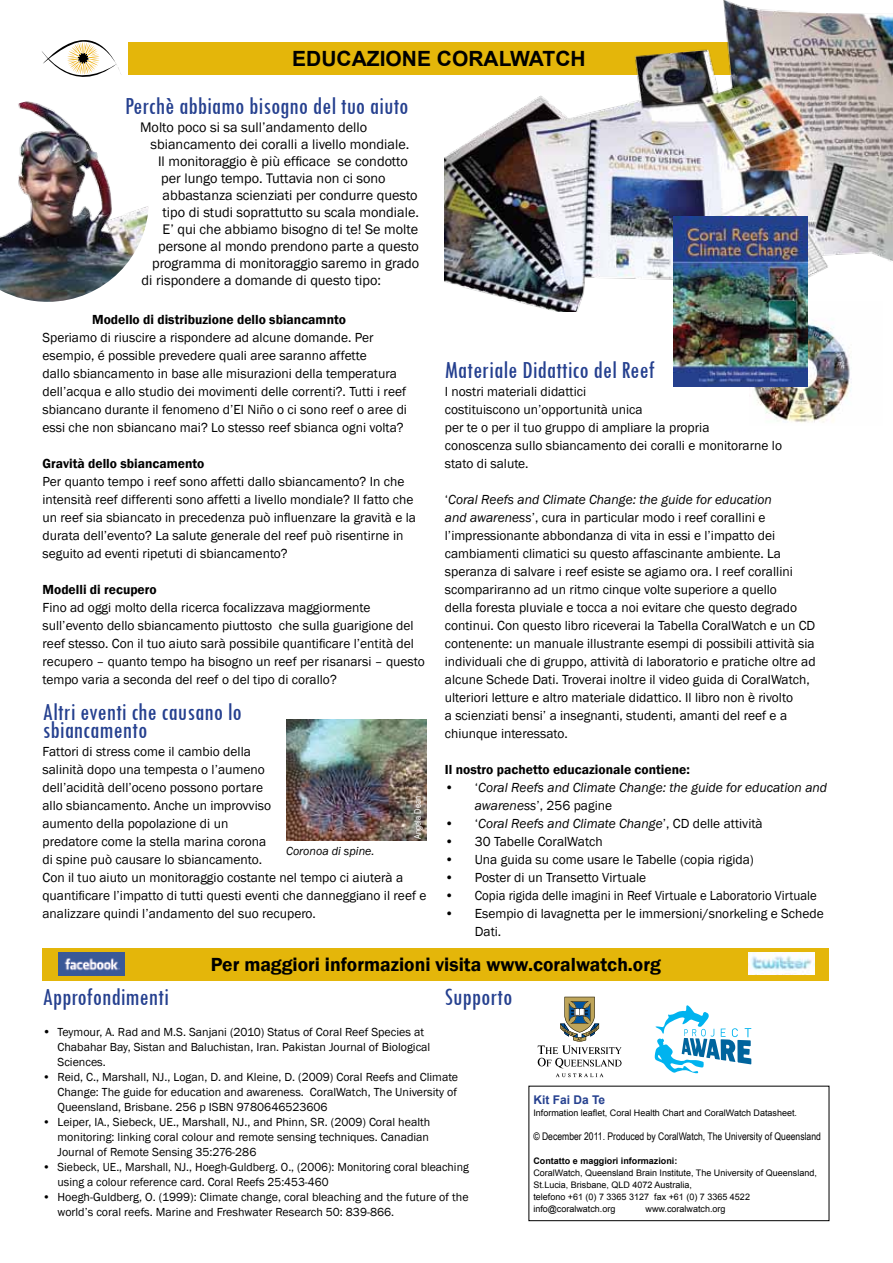
<style>
.page{position:relative;width:893px;height:1263px;background:#fff}
.page>*{position:absolute;margin:0;border:0;box-sizing:border-box;transform-origin:0 0}
.t1{font:condensed 25.5px/18px "Tw Cen";color:#25408f}
.t2{font:700 21px "Arial";color:#000}
.t3{font:600 19.5px "Franklin Gothic";color:#000}
.t4{font:14.25px "Franklin Gothic";color:#000}
.t5{font:13.5px/18px "Franklin Gothic";color:#000}
.t6{font:italic 13.5px/18px "Franklin Gothic";color:#000}
.t7{font:600 13.5px "Franklin Gothic";color:#000}
.t8{font:12px/15px "Franklin Gothic";color:#000}
.t9{font:italic 12px "Franklin Gothic";color:#000}
.t10{font:700 12px "Arial";color:#25408f}
.t11{font:10.5px "Arial Narrow";color:#000}
.t12{font:9px/12px "Arial";color:#000}
.t13{font:700 9px "Arial";color:#000}
.t14{font:9px "Arial Narrow";color:#fff}
.s1{font-style:italic}
.s2{font-style:normal}
.s3{font-size:12.75px}
</style>
<div class="page">
<img style="left:750px;top:311px;width:102px;height:112px">
<svg style="left:538px;top:997px;width:84px;height:80px"></svg>
<svg style="left:655px;top:1005px;width:96px;height:68px"></svg>
<svg style="left:42px;top:40px;width:79px;height:37px"></svg>
<div style="left:129px;top:43px;width:700px;height:32px;background:#e4b60a"></div>
<img style="left:445px;top:0;width:448px;height:311px">
<img style="left:673px;top:217px;width:134px;height:169px">
<img style="left:0;top:101px;width:149px;height:201px">
<div style="left:529px;top:1086px;width:300px;height:135px;border:1px solid #000"></div>
<img style="left:287px;top:720px;width:140px;height:120px">
<div style="left:43px;top:948px;width:786px;height:32px;background:#e4b60a"></div>
<img style="left:58px;top:952px;width:66px;height:23px">
<img style="left:748px;top:952px;width:66px;height:23px">
<h2 class="t2" style="left:292px;top:45px;width:295px">EDUCAZIONE CORALWATCH</h2>
<h1 class="t1" style="left:125px;top:97px;width:285px">Perchè abbiamo bisogno del tuo aiuto</h1>
<p class="t4" style="left:140px;top:118px;width:228px">Molto poco si sa sull’andamento dello</p>
<p class="t4" style="left:151px;top:135px;width:260px">sbiancamento dei coralli a livello mondiale.</p>
<p class="t4" style="left:158px;top:152px;width:251px">Il monitoraggio è più efficace se condotto</p>
<p class="t4" style="left:161px;top:169px;width:226px">per lungo tempo. Tuttavia non ci sono</p>
<p class="t4" style="left:163px;top:186px;width:257px">abbastanza scienziati per condurre questo</p>
<p class="t4" style="left:163px;top:203px;width:258px">tipo di studi soprattutto su scala mondiale.</p>
<p class="t4" style="left:163px;top:221px;width:257px">E’ qui che abbiamo bisogno di te! Se molte</p>
<p class="t4" style="left:158px;top:238px;width:262px">persone al mondo prendono parte a questo</p>
<p class="t4" style="left:152px;top:255px;width:269px">programma di monitoraggio saremo in grado</p>
<p class="t4" style="left:142px;top:272px;width:241px">di rispondere a domande di questo tipo:</p>
<p class="t7" style="left:92px;top:311px;width:255px">Modello di distribuzione dello sbiancamnto</p>
<p class="t5" style="left:43px;top:329px;width:366px">Speriamo di riuscire a rispondere ad alcune domande. Per esempio, é possible prevedere quali aree saranno affette<br>dallo sbiancamento in base alle misurazioni della temperatura dell’acqua e allo studio dei movimenti delle correnti?. Tutti i reef sbiancano durante il fenomeno d’El Niño o ci sono reef o aree di essi che non sbiancano mai? Lo stesso reef sbianca ogni volta?</p>
<p class="t7" style="left:43px;top:455px;width:163px">Gravità dello sbiancamento</p>
<p class="t5" style="left:43px;top:473px;width:375px">Per quanto tempo i reef sono affetti dallo sbiancamento? In che intensità reef differenti sono affetti a livello mondiale? Il fatto che un reef sia sbiancato in precedenza può influenzare la gravità e la durata dell’evento? La salute generale del reef può risentirne in seguito ad eventi ripetuti di sbiancamento?</p>
<p class="t7" style="left:43px;top:581px;width:116px">Modelli di recupero</p>
<p class="t5" style="left:43px;top:599px;width:384px">Fino ad oggi molto della ricerca focalizzava maggiormente sull’evento dello sbiancamento piuttosto che sulla guarigione del reef stesso. Con il tuo aiuto sarà possibile quantificare l’entità del recupero – quanto tempo ha bisogno un reef per risanarsi – questo tempo varia a seconda del reef o del tipo di corallo?</p>
<h1 class="t1" style="left:43px;top:702px;width:201px">Altri eventi che causano lo sbiancamento</h1>
<p class="t5" style="left:43px;top:743px;width:385px">Fattori di stress come il cambio della<br>salinità dopo una tempesta o l’aumeno<br>dell’acidità dell’oceno possono portare<br>allo sbiancamento. Anche un improvviso<br>aumento della popolazione di un<br>predatore come la stella marina corona<br>di spine può causare lo sbiancamento.<br>Con il tuo aiuto un monitoraggio costante nel tempo ci aiuterà a quantificare l’impatto di tutti questi eventi che danneggiano il reef e analizzare quindi l’andamento del suo recupero.</p>
<p class="t14" style="left:411px;top:839px;width:44px;rotate:-90deg">Angela Dean</p>
<p class="t9" style="left:286px;top:843px;width:90px">Coronoa di spine.</p>
<h1 class="t1" style="left:445px;top:360px;width:211px">Materiale Didattico del Reef</h1>
<p class="t5" style="left:445px;top:383px;width:339px">I nostri materiali didattici<br>costituiscono un’opportunità unica<br>per te o per il tuo gruppo di ampliare la propria<br>conoscenza sullo sbiancamento dei coralli e monitorarne lo stato di salute.</p>
<p class="t5" style="left:445px;top:491px;width:372px">‘<span class="s1">Coral Reefs and Climate Change: the guide for education<br>and awareness</span>’, cura in particular modo i reef corallini e l’impressionante abbondanza di vita in essi e l’impatto dei cambiamenti climatici su questo affascinante ambiente. La speranza di salvare i reef esiste se agiamo ora. I reef corallini scompariranno ad un ritmo cinque volte superiore a quello<br>della foresta pluviale e tocca a noi evitare che questo degrado continui. Con questo libro riceverai la Tabella CoralWatch e un CD contenente: un manuale illustrante esempi di possibili attività sia individuali che di gruppo, attività di laboratorio e pratiche oltre ad alcune Schede Dati. Troverai inoltre il video guida di CoralWatch, ulteriori letture e altro materiale didattico. Il libro non è rivolto<br>a scienziati bensi’ a insegnanti, studenti, amanti del reef e a chiunque interessato.</p>
<p class="t7" style="left:445px;top:761px;width:246px">Il nostro pachetto educazionale contiene:</p>
<p class="t6" style="left:475px;top:779px;width:354px;text-indent:-30px"><span class="s2">• ‘</span>Coral Reefs and Climate Change: the guide for education and awareness<span class="s2">’, 256 pagine</span></p>
<p class="t6" style="left:445px;top:815px;width:319px"><span class="s2">• ‘</span>Coral Reefs and Climate Change<span class="s2">’, CD delle attività</span></p>
<p class="t5" style="left:445px;top:833px;width:159px">• 30 Tabelle CoralWatch</p>
<p class="t5" style="left:445px;top:851px;width:310px">• Una guida su come usare le Tabelle (copia rigida)</p>
<p class="t5" style="left:445px;top:869px;width:203px">• Poster di un Transetto Virtuale</p>
<p class="t5" style="left:445px;top:887px;width:373px">• Copia rigida delle imagini in Reef Virtuale e Laboratorio Virtuale</p>
<p class="t5" style="left:475px;top:905px;width:350px;text-indent:-30px">• Esempio di lavagnetta per le immersioni/snorkeling e Schede<br>Dati.</p>
<h3 class="t3" style="left:211px;top:952px;width:452px">Per maggiori informazioni visita www.coralwatch.org</h3>
<h1 class="t1" style="left:445px;top:987px;width:69px">Supporto</h1>
<h1 class="t1" style="left:43px;top:988px;width:128px">Approfondimenti</h1>
<p class="t8" style="left:58px;top:1025px;width:374px;text-indent:-15px"><span class="s3">•</span> Teymour, A. Rad and M.S. Sanjani (2010) Status of Coral Reef Species at<br>Chabahar Bay, Sistan and Baluchistan, Iran. Pakistan Journal of Biological<br>Sciences.</p>
<p class="t8" style="left:58px;top:1070px;width:402px;text-align:justify;text-indent:-15px">• Reid, C., Marshall, NJ., Logan, D. and Kleine, D. (2009) Coral Reefs and Climate Change: The guide for education and awareness. CoralWatch, The University of Queensland, Brisbane. 256 p ISBN 9780646523606</p>
<p class="t8" style="left:58px;top:1115px;width:374px;text-align:justify;text-indent:-15px">• Leiper, IA., Siebeck, UE., Marshall, NJ., and Phinn, SR. (2009) Coral health monitoring: linking coral colour and remote sensing techniques. Canadian Journal of Remote Sensing 35:276-286</p>
<p class="t8" style="left:58px;top:1160px;width:413px;text-indent:-15px">• Siebeck, UE., Marshall, NJ., Hoegh-Guldberg. O., (2006): Monitoring coral bleaching using a colour reference card. Coral Reefs 25:453-460</p>
<p class="t8" style="left:58px;top:1190px;width:413px;text-indent:-15px">• Hoegh-Guldberg, O. (1999): Climate change, coral bleaching and the future of the world’s coral reefs. Marine and Freshwater Research 50: 839-866.</p>
<p class="t10" style="left:533px;top:1091px;width:73px">Kit Fai Da Te</p>
<p class="t12" style="left:533px;top:1107px;width:265px">Information leaflet, Coral Health Chart and CoralWatch Datasheet.</p>
<p class="t11" style="left:533px;top:1128px;width:289px">© December 2011. Produced by CoralWatch, The University of Queensland</p>
<p class="t13" style="left:533px;top:1154px;width:146px">Contatto e maggiori informazioni:</p>
<p class="t12" style="left:533px;top:1167px;width:285px">CoralWatch, Queensland Brain Institute, The University of Queensland, St.Lucia, Brisbane, QLD 4072 Australia,<br>telefono +61 (0) 7 3365 3127 fax +61 (0) 7 3365 4522 info@coralwatch.org</p>
<p class="t12" style="left:645px;top:1203px;width:82px">www.coralwatch.org</p>
</div>
